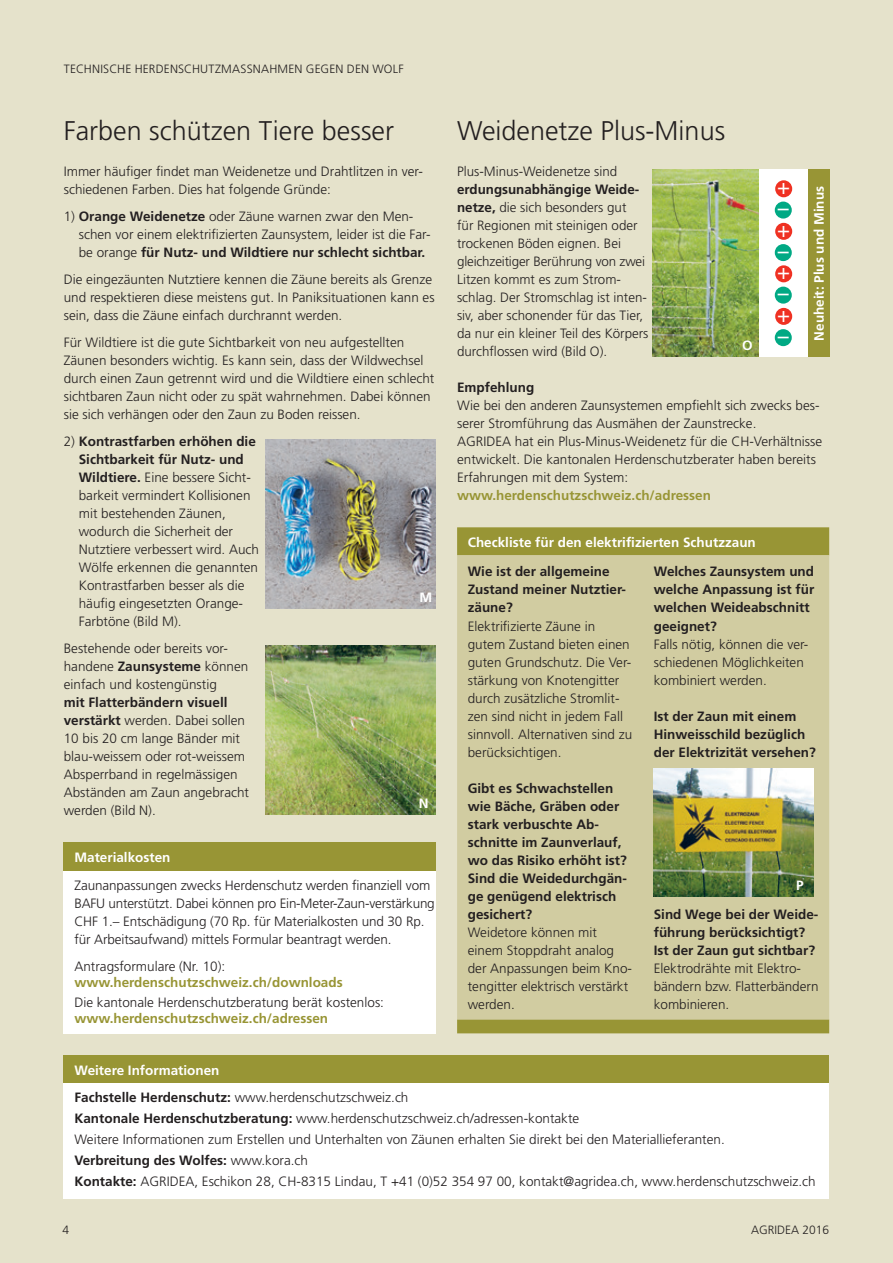
<style>
.page{position:relative;width:893px;height:1263px;background:#e5e2cb}
.page>*{position:absolute;margin:0;border:0;box-sizing:border-box;transform-origin:0 0}
._08_18Pt_Untertitel{font:300 27px "Frutiger";color:#231f20}
._03_9_Pt_Grundtext{font:300 13.5px/18px "Frutiger";color:#231f20}
._03_9_Pt_Grundtext-2{font:700 13.5px/18px "Frutiger";color:#231f20}
._03_9_Pt_Grundtext-3{font:700 13.5px "Frutiger";color:#fff}
._03_9_Pt_Grundtext-4{font:700 13.5px/16.5px "Frutiger";color:#989535}
.t1{font:300 12px "Frutiger";letter-spacing:.01em;color:#231f20}
.s1{font-weight:700}
.s2{font-weight:300;color:#231f20}
.s3{font-weight:700;color:#989535}
.s4{font-weight:300}
</style>
<div class="page">
<div style="left:64px;top:1055px;width:765px;height:28px;background:#989535"></div>
<div style="left:64px;top:1083px;width:765px;height:116px;background:#fff"></div>
<div style="left:457px;top:527px;width:372px;height:506px;background:#989535"></div>
<div style="left:457px;top:555px;width:372px;height:464px;background:#d1cca1"></div>
<img style="left:654px;top:769px;width:159px;height:127px">
<div style="left:64px;top:843px;width:372px;height:28px;background:#989535"></div>
<div style="left:64px;top:871px;width:372px;height:162px;background:#fff"></div>
<img style="left:266px;top:439px;width:170px;height:169px">
<img style="left:266px;top:645px;width:170px;height:170px">
<img style="left:653px;top:170px;width:106px;height:187px">
<div style="left:759px;top:170px;width:49px;height:187px;background:#fff"></div>
<div style="left:775px;top:202px;width:17px;height:17px;background:#00a984;border-radius:50%"></div>
<div style="left:775px;top:244px;width:17px;height:17px;background:#00a984;border-radius:50%"></div>
<div style="left:775px;top:287px;width:17px;height:17px;background:#00a984;border-radius:50%"></div>
<div style="left:775px;top:329px;width:17px;height:17px;background:#00a984;border-radius:50%"></div>
<div style="left:775px;top:180px;width:17px;height:17px;background:#ef3122;border-radius:50%"></div>
<div style="left:775px;top:223px;width:17px;height:17px;background:#ef3122;border-radius:50%"></div>
<svg style="left:775px;top:265px;width:17px;height:17px"></svg>
<div style="left:775px;top:308px;width:17px;height:17px;background:#ef3122;border-radius:50%"></div>
<div style="left:808px;top:170px;width:21px;height:187px;background:#989535"></div>
<svg style="left:778px;top:268px;width:11px;height:11px"></svg>
<p class="t1" style="left:64px;top:62px;width:341px">TECHNISCHE HERDENSCHUTZMASSNAHMEN GEGEN DEN WOLF</p>
<p class="_08_18Pt_Untertitel" style="left:64px;top:116px;width:332px">Farben schützen Tiere besser</p>
<p class="_03_9_Pt_Grundtext" style="left:64px;top:163px;width:361px">Immer häufiger findet man Weidenetze und Drahtlitzen in ver&shy;schiedenen Farben. Dies hat folgende Gründe:</p>
<p class="_03_9_Pt_Grundtext" style="left:79px;top:208px;width:353px;text-indent:-15px">1) <span class="s1">Orange Weidenetze</span> oder Zäune warnen zwar den Men&shy;schen vor einem elektrifizierten Zaunsystem, leider ist die Far&shy;be orange <span class="s1">für Nutz- und Wildtiere nur schlecht sichtbar.</span></p>
<p class="_03_9_Pt_Grundtext" style="left:64px;top:271px;width:372px">Die eingezäunten Nutztiere kennen die Zäune bereits als Grenze und respektieren diese meistens gut. In Paniksituationen kann es sein, dass die Zäune einfach durchrannt werden.</p>
<p class="_03_9_Pt_Grundtext" style="left:64px;top:334px;width:372px">Für Wildtiere ist die gute Sichtbarkeit von neu aufgestellten Zäunen besonders wichtig. Es kann sein, dass der Wildwechsel durch einen Zaun getrennt wird und die Wildtiere einen schlecht sichtbaren Zaun nicht oder zu spät wahrnehmen. Dabei können sie sich verhängen oder den Zaun zu Boden reissen.</p>
<p class="_03_9_Pt_Grundtext" style="left:79px;top:433px;width:182px;text-indent:-15px">2) <span class="s1">Kontrastfarben erhöhen die<br>Sichtbarkeit für Nutz- und<br>Wildtiere.</span> Eine bessere Sicht&shy;barkeit vermindert Kollisionen mit bestehenden Zäunen, wodurch die Sicherheit der<br>Nutztiere verbessert wird. Auch<br>Wölfe erkennen die genannten<br>Kontrastfarben besser als die häufig eingesetzten Orange-<br>Farbtöne (Bild M).</p>
<p class="_03_9_Pt_Grundtext" style="left:64px;top:640px;width:186px">Bestehende oder bereits vor&shy;handene <span class="s1">Zaunsysteme</span> können einfach und kostengünstig</p>
<p class="_03_9_Pt_Grundtext" style="left:64px;top:694px;width:187px"><span class="s1">mit Flatterbändern visuell verstärkt</span> werden. Dabei sollen<br>10 bis 20 cm lange Bänder mit blau-weissem oder rot-weissem<br>Absperrband in regelmässigen<br>Abständen am Zaun angebracht werden (Bild N).</p>
<p class="_03_9_Pt_Grundtext-3" style="left:419px;top:589px;width:14px">M</p>
<p class="_03_9_Pt_Grundtext-3" style="left:419px;top:796px;width:11px">N</p>
<p class="_03_9_Pt_Grundtext-3" style="left:74px;top:849px;width:98px">Materialkosten</p>
<p class="_03_9_Pt_Grundtext" style="left:74px;top:876px;width:362px">Zaunanpassungen zwecks Herdenschutz werden finanziell vom BAFU unterstützt. Dabei können pro Ein-Meter-Zaun-verstärkung CHF 1.– Entschädigung (70 Rp. für Materialkosten und 30 Rp. für Arbeitsaufwand) mittels Formular beantragt werden.</p>
<p class="_03_9_Pt_Grundtext-4" style="left:74px;top:958px;width:270px"><span class="s2">Antragsformulare (Nr. 10): </span>www.herdenschutzschweiz.ch/downloads</p>
<p class="_03_9_Pt_Grundtext" style="left:74px;top:994px;width:311px;line-height:16.5px">Die kantonale Herdenschutzberatung berät kostenlos: <span class="s3">www.herdenschutzschweiz.ch/adressen</span></p>
<p class="_08_18Pt_Untertitel" style="left:457px;top:116px;width:270px">Weidenetze Plus-Minus</p>
<p class="_03_9_Pt_Grundtext" style="left:457px;top:163px;width:193px">Plus-Minus-Weidenetze sind <span class="s1">erdungsunabhängige Weide&shy;netze,</span> die sich besonders gut<br>für Regionen mit steinigen oder trockenen Böden eignen. Bei gleichzeitiger Berührung von zwei<br>Litzen kommt es zum Strom&shy;schlag. Der Stromschlag ist inten&shy;siv, aber schonender für das Tier, da nur ein kleiner Teil des Körpers durchflossen wird (Bild O).</p>
<p class="_03_9_Pt_Grundtext-2" style="left:457px;top:378px;width:79px">Empfehlung</p>
<p class="_03_9_Pt_Grundtext" style="left:457px;top:397px;width:364px">Wie bei den anderen Zaunsystemen empfiehlt sich zwecks bes&shy;serer Stromführung das Ausmähen der Zaunstrecke.</p>
<p class="_03_9_Pt_Grundtext" style="left:457px;top:433px;width:367px">AGRIDEA hat ein Plus-Minus-Weidenetz für die CH-Verhältnisse entwickelt. Die kantonalen Herdenschutzberater haben bereits<br>Erfahrungen mit dem System:</p>
<p class="_03_9_Pt_Grundtext-4" style="left:457px;top:487px;width:255px">www.herdenschutzschweiz.ch/adressen</p>
<p class="_03_9_Pt_Grundtext-3" style="left:811px;top:341px;width:156px;rotate:-90deg">Neuheit: Plus und Minus</p>
<p class="_03_9_Pt_Grundtext-3" style="left:742px;top:338px;width:12px">O</p>
<p class="_03_9_Pt_Grundtext-3" style="left:468px;top:534px;width:290px">Checkliste für den elektrifizierten Schutzzaun</p>
<p class="_03_9_Pt_Grundtext-2" style="left:468px;top:563px;width:160px">Wie ist der allgemeine<br>Zustand meiner Nutztier&shy;zäune?</p>
<p class="_03_9_Pt_Grundtext" style="left:468px;top:617px;width:166px">Elektrifizierte Zäune in gutem Zustand bieten einen guten Grundschutz. Die Ver&shy;stärkung von Knotengitter durch zusätzliche Stromlit&shy;zen sind nicht in jedem Fall sinnvoll. Alternativen sind zu berücksichtigen.</p>
<p class="_03_9_Pt_Grundtext-2" style="left:468px;top:779px;width:161px">Gibt es Schwachstellen wie Bäche, Gräben oder stark verbuschte Ab&shy;schnitte im Zaunverlauf, wo das Risiko erhöht ist?<br>Sind die Weidedurchgän&shy;ge genügend elektrisch gesichert?</p>
<p class="_03_9_Pt_Grundtext" style="left:468px;top:923px;width:166px">Weidetore können mit einem Stoppdraht analog der Anpassungen beim Kno&shy;tengitter elektrisch verstärkt werden.</p>
<p class="_03_9_Pt_Grundtext-2" style="left:654px;top:563px;width:162px">Welches Zaunsystem und welche Anpassung ist für welchen Weideabschnitt geeignet?</p>
<p class="_03_9_Pt_Grundtext" style="left:654px;top:635px;width:156px">Falls nötig, können die ver&shy;schiedenen Möglichkeiten kombiniert werden.</p>
<p class="_03_9_Pt_Grundtext-2" style="left:654px;top:707px;width:164px">Ist der Zaun mit einem<br>Hinweisschild bezüglich der Elektrizität versehen?</p>
<p class="_03_9_Pt_Grundtext-3" style="left:796px;top:877px;width:9px">P</p>
<p class="_03_9_Pt_Grundtext-2" style="left:654px;top:905px;width:166px">Sind Wege bei der Weide&shy;führung berücksichtigt?</p>
<p class="_03_9_Pt_Grundtext-2" style="left:654px;top:941px;width:163px">Ist der Zaun gut sichtbar?</p>
<p class="_03_9_Pt_Grundtext" style="left:654px;top:959px;width:166px">Elektrodrähte mit Elektro&shy;bändern bzw. Flatterbändern kombinieren.</p>
<p class="_03_9_Pt_Grundtext-3" style="left:74px;top:1062px;width:147px">Weitere Informationen</p>
<p class="_03_9_Pt_Grundtext" style="left:74px;top:1089px;width:336px"><span class="s1">Fachstelle Herdenschutz:</span> www.herdenschutzschweiz.ch</p>
<p class="_03_9_Pt_Grundtext" style="left:74px;top:1110px;width:506px"><span class="s1">Kantonale Herdenschutzberatung:</span> www.herdenschutzschweiz.ch/adressen-kontakte</p>
<p class="_03_9_Pt_Grundtext" style="left:74px;top:1131px;width:652px">Weitere Informationen zum Erstellen und Unterhalten von Zäunen erhalten Sie direkt bei den Materiallieferanten.</p>
<p class="_03_9_Pt_Grundtext-2" style="left:74px;top:1151px;width:235px">Verbreitung des Wolfes: <span class="s4">www.kora.ch</span></p>
<p class="_03_9_Pt_Grundtext" style="left:74px;top:1173px;width:743px"><span class="s1">Kontakte:</span> AGRIDEA, Eschikon 28, CH-8315 Lindau, T +41 (0)52 354 97 00, kontakt@agridea.ch, www.herdenschutzschweiz.ch</p>
<p class="t1" style="left:62px;top:1223px;width:8px">4</p>
<p class="t1" style="left:751px;top:1223px;width:80px">AGRIDEA 2016</p>
</div>
